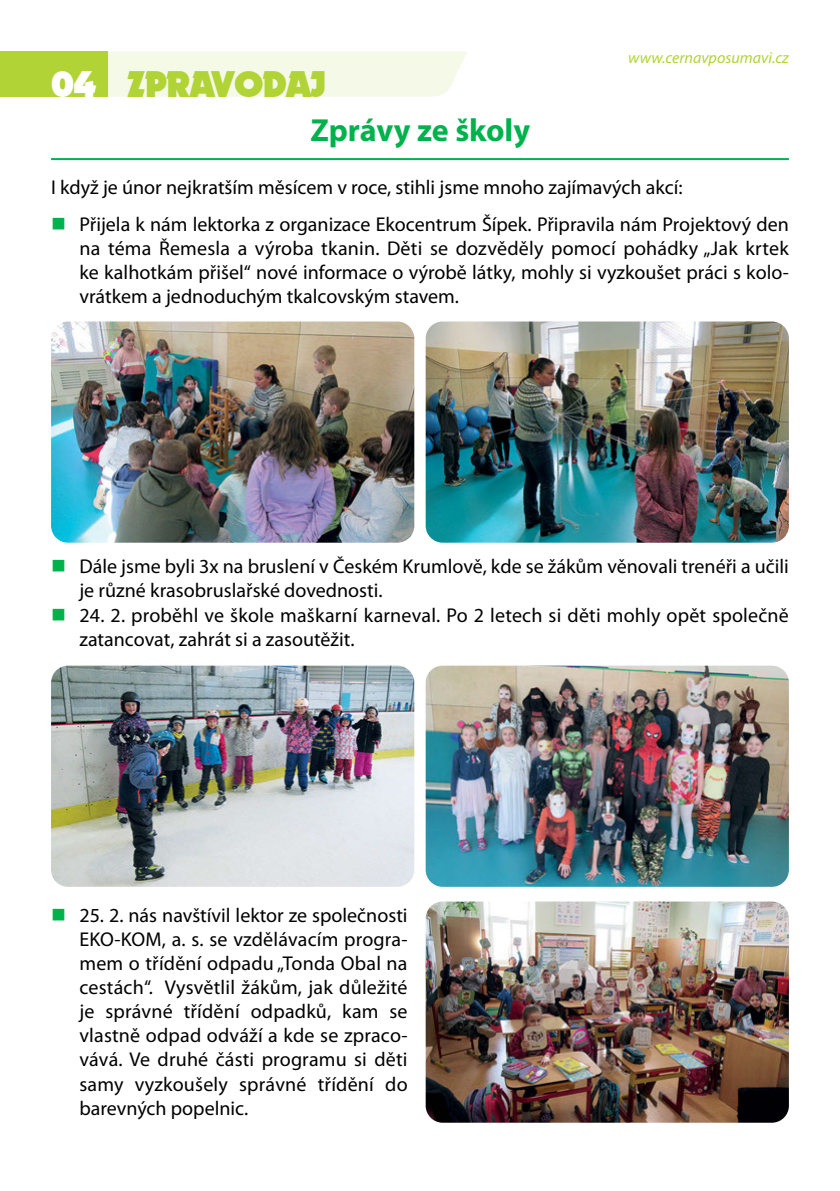
<style>
.page{position:relative;width:840px;height:1191px;background:#fff}
.page>*{position:absolute;margin:0;border:0;box-sizing:border-box;transform-origin:0 0}
.t1{font:36px "Dynamo CE";color:#b1d336}
.t2{font:36px "Dynamo CE";color:#fff}
.t3{font:700 32px "Myriad Pro";color:#00b24c}
.t4{font:20px/24px "Myriad Pro";color:#000;text-align:justify}
.t5{font:italic 16px "Myriad Pro";color:#b1d336}
.s1{color:#00b24c}
</style>
<div class="page">
<div style="left:108px;top:51px;width:359px;height:46px;background:#f5f9e8"></div>
<div style="left:0;top:51px;width:108px;height:46px;background:#b1d336"></div>
<hr style="left:51px;top:158px;width:737px;height:2px;background:#00b24c">
<img style="left:51px;top:321px;width:363px;height:221px;border-radius:17px">
<img style="left:425px;top:321px;width:363px;height:221px;border-radius:17px">
<img style="left:51px;top:665px;width:363px;height:221px;border-radius:17px">
<img style="left:425px;top:665px;width:363px;height:221px;border-radius:17px">
<img style="left:425px;top:901px;width:363px;height:221px;border-radius:17px">
<p class="t2" style="left:51px;top:68px;width:47px">04</p>
<p class="t1" style="left:127px;top:68px;width:200px">ZPRAVODAJ</p>
<p class="t5" style="left:628px;top:52px;width:162px">www.cernavposumavi.cz</p>
<p class="t3" style="left:310px;top:118px;width:221px">Zprávy ze školy</p>
<p class="t4" style="left:51px;top:177px;width:632px">I když je únor nejkratším měsícem v roce, stihli jsme mnoho zajímavých akcí:</p>
<p class="t4" style="left:79px;top:214px;width:710px;text-indent:-28px"><span class="s1">■</span> Přijela k nám lektorka z organizace Ekocentrum Šípek. Připravila nám Projektový den na téma Řemesla a výroba tkanin. Děti se dozvěděly pomocí pohádky „Jak krtek ke kalhotkám přišel“ nové informace o výrobě látky, mohly si vyzkoušet práci s kolo&shy;vrátkem a jednoduchým tkalcovským stavem.</p>
<p class="t4" style="left:79px;top:556px;width:710px;text-indent:-28px"><span class="s1">■</span> Dále jsme byli 3x na bruslení v Českém Krumlově, kde se žákům věnovali trenéři a učili je různé krasobruslařské dovednosti.</p>
<p class="t4" style="left:79px;top:605px;width:710px;text-indent:-28px"><span class="s1">■</span> 24. 2. proběhl ve škole maškarní karneval. Po 2 letech si děti mohly opět společně zatancovat, zahrát si a zasoutěžit.</p>
<p class="t4" style="left:79px;top:905px;width:329px;text-indent:-28px"><span class="s1">■</span> 25. 2. nás navštívil lektor ze společnosti EKO-KOM, a. s. se vzdělávacím progra&shy;mem o třídění odpadu „Tonda Obal na cestách“. Vysvětlil žákům, jak důležité je správné třídění odpadků, kam se vlastně odpad odváží a kde se zpraco&shy;vává. Ve druhé části programu si děti samy vyzkoušely správné třídění do barevných popelnic.</p>
</div>
